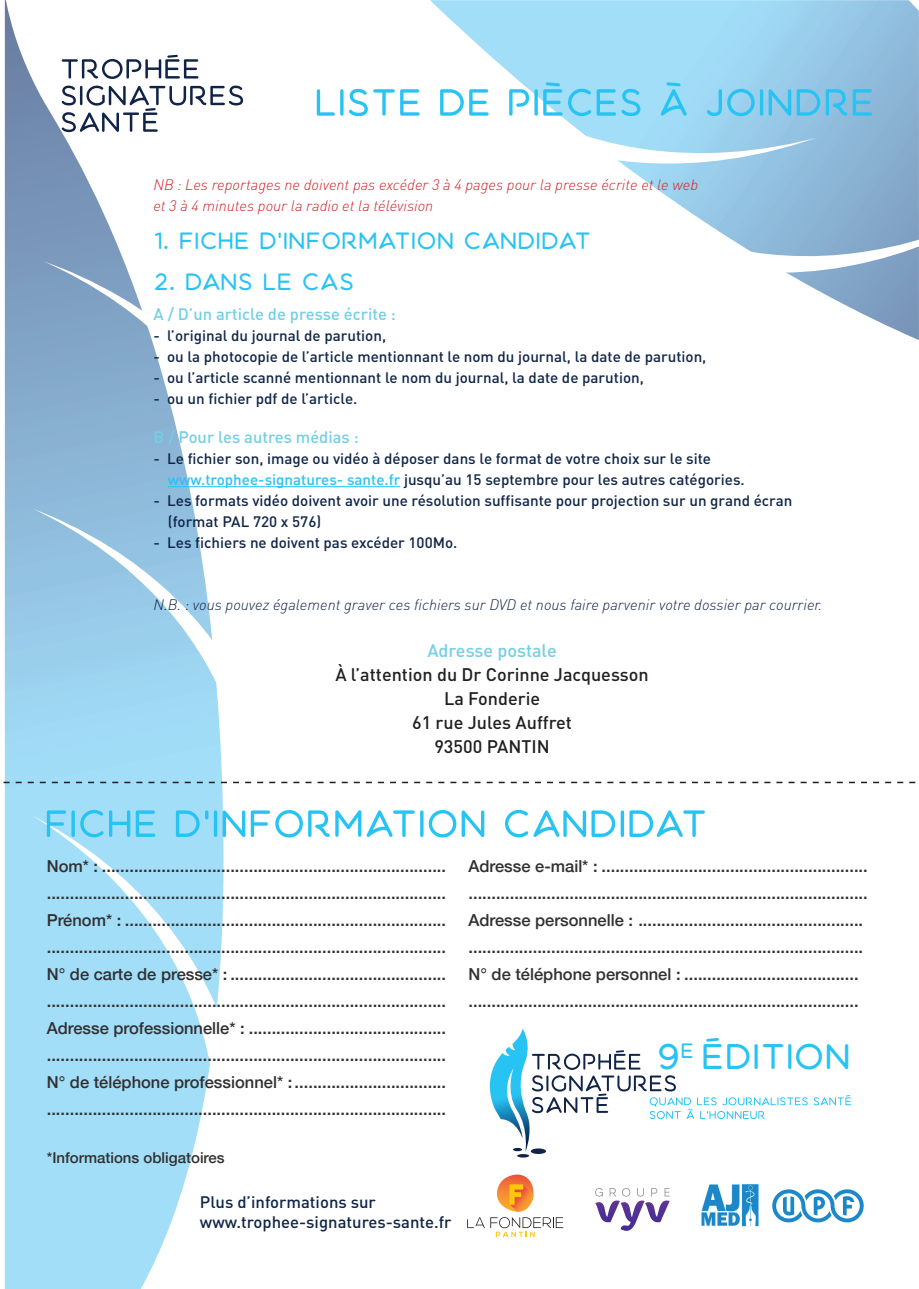
<style>
.page{position:relative;width:919px;height:1289px;background:#fff}
.page>*{position:absolute;margin:0;border:0;box-sizing:border-box;transform-origin:0 0}
.t1{font:31.65px "Aquatico";color:#27c3f3}
.t2{font:21px "Aquatico";color:#27c3f3}
.t3{font:500 18px/24px "DIN Pro";color:#231f20;text-align:center}
.t4{font:500 18px "DIN Pro";color:#74cfe4}
.t5{font:500 16.5px/27px "Helvetica Neue";color:#312f30;text-align:justify}
.t6{font:500 16.5px/19.5px "DIN Pro";color:#102548}
.t7{font:500 16.5px "DIN Pro";color:#74cfe4}
.t8{font:500 15px/21px "DIN Pro";color:#102548}
.t9{font:italic 300 15px/21px "DIN Pro";color:#d1232a}
.t10{font:italic 300 15px "DIN Pro";color:#102548}
.t11{font:500 15px "Helvetica Neue";color:#312f30}
.s1{color:#27c3f3}
</style>
<div class="page">
<svg style="left:430px;top:0;width:488px;height:340px"></svg>
<svg style="left:533px;top:162px;width:385px;height:111px"></svg>
<svg style="left:430px;top:4px;width:385px;height:159px;fill:#a2def8"></svg>
<svg style="left:5px;top:0;width:175px;height:1288px"></svg>
<svg style="left:44px;top:261px;width:264px;height:247px"></svg>
<svg style="left:33px;top:508px;width:255px;height:330px"></svg>
<svg style="left:33px;top:816px;width:215px;height:380px;fill:#a2def8"></svg>
<svg style="left:467px;top:1217px;width:96px;height:20px"></svg>
<svg style="left:497px;top:1174px;width:37px;height:37px"></svg>
<svg style="left:595px;top:1188px;width:75px;height:43px"></svg>
<img style="left:701px;top:1184px;width:58px;height:43px">
<svg style="left:772px;top:1189px;width:91px;height:33px"></svg>
<hr style="left:168px;top:486px;width:232px;height:1px;background:#27c3f3">
<svg style="left:47px;top:809px;width:657px;height:28px"></svg>
<svg style="left:3px;top:781px;width:913px;height:2px"></svg>
<svg style="left:517px;top:1153px;width:12px;height:4px"></svg>
<div style="left:530px;top:1148px;width:16px;height:5px;background:#112448;border-radius:50%"></div>
<svg style="left:317px;top:82px;width:555px;height:34px"></svg>
<svg style="left:61px;top:54px;width:182px;height:79px"></svg>
<svg style="left:489px;top:1028px;width:361px;height:123px"></svg>
<p class="t9" style="left:153px;top:173px;width:546px">NB : Les reportages ne doivent pas excéder 3 à 4 pages pour la presse écrite et le web et 3 à 4 minutes pour la radio et la télévision</p>
<p class="t2" style="left:153px;top:230px;width:439px">1. FICHE D'INFORMATION CANDIDAT</p>
<p class="t2" style="left:153px;top:271px;width:202px">2. DANS LE CAS</p>
<p class="t7" style="left:153px;top:300px;width:244px">A / D’un article de presse écrite :</p>
<p class="t8" style="left:153px;top:323px;width:234px">- l’original du journal de parution,</p>
<p class="t8" style="left:153px;top:344px;width:554px">- ou la photocopie de l’article mentionnant le nom du journal, la date de parution,</p>
<p class="t8" style="left:153px;top:365px;width:492px">- ou l’article scanné mentionnant le nom du journal, la date de parution,</p>
<p class="t8" style="left:153px;top:386px;width:205px">- ou un fichier pdf de l’article.</p>
<p class="t7" style="left:153px;top:423px;width:207px">B / Pour les autres médias :</p>
<p class="t8" style="left:168px;top:446px;width:578px;text-indent:-15px">- Le fichier son, image ou vidéo à déposer dans le format de votre choix sur le site <span class="s1">www.trophee-signatures- sante.fr</span> jusqu’au 15 septembre pour les autres catégories.</p>
<p class="t8" style="left:168px;top:488px;width:626px;text-indent:-15px">- Les formats vidéo doivent avoir une résolution suffisante pour projection sur un grand écran (format PAL 720 x 576)</p>
<p class="t8" style="left:153px;top:530px;width:305px">- Les fichiers ne doivent pas excéder 100Mo.</p>
<p class="t10" style="left:153px;top:593px;width:670px">N.B. : vous pouvez également graver ces fichiers sur DVD et nous faire parvenir votre dossier par courrier.</p>
<p class="t4" style="left:427px;top:636px;width:131px">Adresse postale</p>
<p class="t3" style="left:335px;top:661px;width:315px">À l’attention du Dr Corinne Jacquesson<br>La Fonderie<br>61 rue Jules Auffret<br>93500 PANTIN</p>
<p class="t5" style="left:47px;top:852px;width:401px">Nom* : ........................................................................... .......................................................................................<br>Prénom* : ...................................................................... .......................................................................................<br>N° de carte de presse* : ............................................... .......................................................................................<br>Adresse professionnelle* : ........................................... .......................................................................................<br>N° de téléphone professionnel* : ................................. .......................................................................................</p>
<p class="t5" style="left:468px;top:852px;width:401px;text-align:left">Adresse e-mail* : .......................................................... .......................................................................................<br>Adresse personnelle : ................................................. ......................................................................................<br>N° de téléphone personnel : ...................................... .....................................................................................</p>
<p class="t11" style="left:47px;top:1148px;width:179px">*Informations obligatoires</p>
<h1 class="t1" style="left:656px;top:1040px;width:196px">9<sup>E</sup> EDITION</h1>
<p class="t6" style="left:200px;top:1190px;width:253px">Plus d’informations sur www.trophee-signatures-sante.fr</p>
</div>
